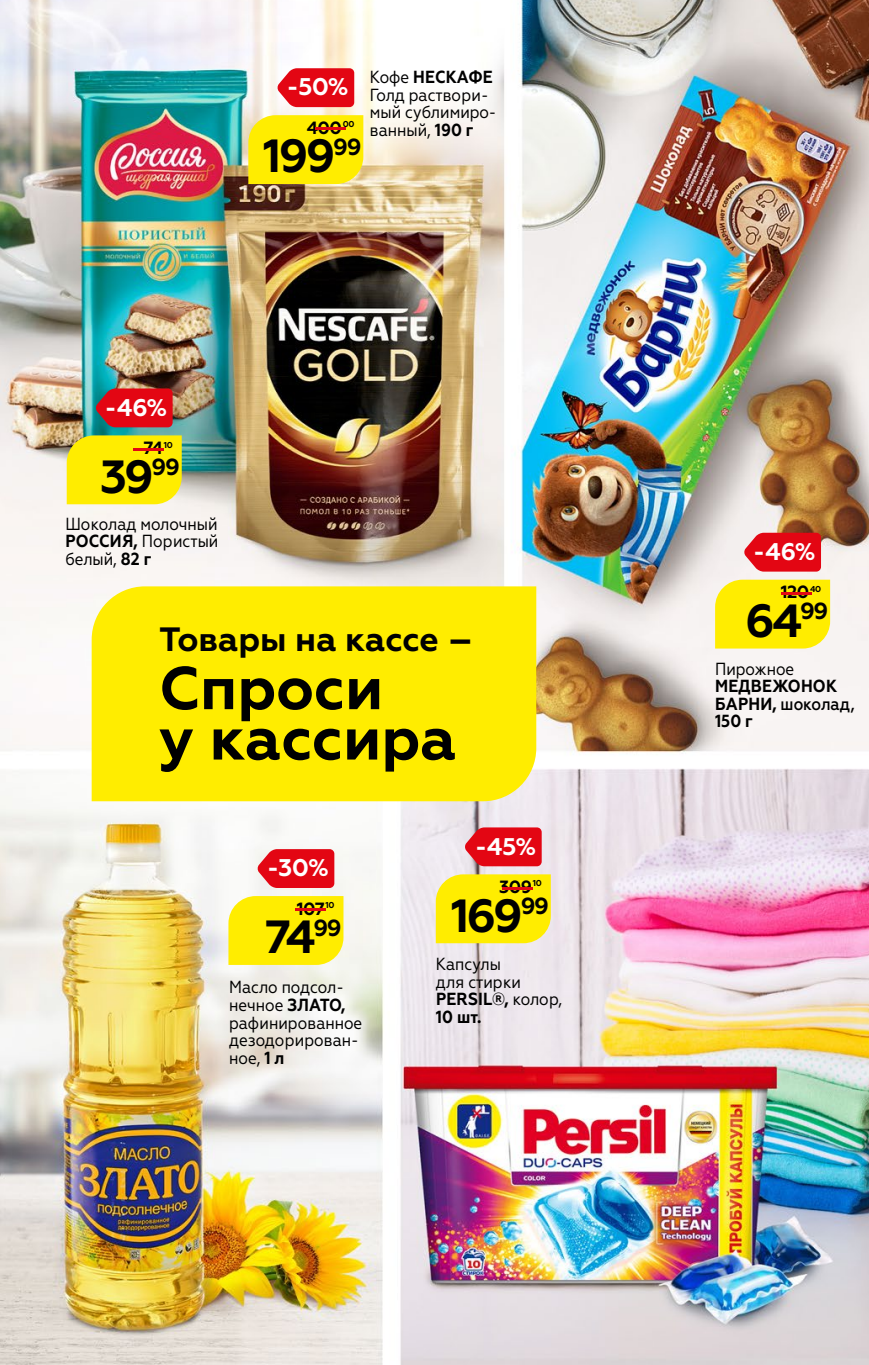
<style>
.page{position:relative;width:869px;height:1365px;background:#fff}
.page>*{position:absolute;margin:0;border:0;box-sizing:border-box;transform-origin:0 0}
.t1{font:700 60.38px/50.4px "Geometria";color:#000}
.t2{font:700 46.38px "Geometria";letter-spacing:-.06em;color:#000}
.t3{font:700 33.77px "Geometria";color:#000}
.t4{font:700 24.15px "Geometria";color:#fff}
.t5{font:700 17.68px "Geometria";letter-spacing:-.03em;color:#000}
.t6{font:17.5px/17.5px "Geometria Narrow";color:#000}
.t7{font:700 17.5px/17.5px "Geometria Narrow";letter-spacing:.01em;color:#000}
.t8{font:700 8.58px "Geometria";letter-spacing:-.03em;color:#000}
.s1{font-size:17.68px;color:#e30613}
.s2{font-weight:700}
.s3{font-weight:400}
.s4{font-weight:500}
</style>
<div class="page">
<img style="left:0;top:0;width:868px;height:1364px">
<div style="left:67px;top:435px;width:115px;height:69px;background:#ffed00"></div>
<svg style="left:95px;top:388px;width:77px;height:39px;background:#cb1420"></svg>
<div style="left:435px;top:874px;width:115px;height:69px;background:#ffed00"></div>
<svg style="left:464px;top:827px;width:77px;height:39px;background:#e21c29"></svg>
<div style="left:228px;top:896px;width:115px;height:68px;background:#ffed00"></div>
<svg style="left:257px;top:849px;width:77px;height:38px;background:#e41d28"></svg>
<div style="left:714px;top:579px;width:115px;height:69px;background:#ffed00"></div>
<svg style="left:743px;top:532px;width:77px;height:39px;background:#e3202b"></svg>
<div style="left:248px;top:115px;width:115px;height:69px;background:#ffed00"></div>
<svg style="left:277px;top:68px;width:77px;height:39px;background:#e51e2a"></svg>
<div style="left:92px;top:586px;width:444px;height:215px;background:#ffed00"></div>
<p class="t4" style="left:287px;top:73px;width:64px">-50%</p>
<p class="t8" style="left:305px;top:119px;width:50px"><span class="s1">-</span>00</p>
<p class="t5" style="left:307px;top:117px;width:37px">400</p>
<p class="t2" style="left:263px;top:128px;width:100px">199<sup>99</sup></p>
<p class="t6" style="left:370px;top:68px;width:128px">Кофе <span class="s2">НЕСКАФЕ<br></span>Голд раствори&shy;мый сублимиро&shy;ванный, <span class="s2">190 г</span></p>
<p class="t4" style="left:105px;top:393px;width:64px">-46%</p>
<p class="t8" style="left:124px;top:439px;width:50px"><span class="s1">-</span>10</p>
<p class="t5" style="left:143px;top:437px;width:21px">74</p>
<p class="t2" style="left:100px;top:449px;width:81px">39<sup>99</sup></p>
<p class="t6" style="left:65px;top:515px;width:154px;text-align:justify">Шоколад молочный <span class="s2">РОССИЯ,</span> Пористый белый, <span class="s2">82 г</span></p>
<p class="t3" style="left:159px;top:618px;width:316px">Товары на кассе –</p>
<p class="t1" style="left:159px;top:663px;width:299px">Cпроси<br>у кассира</p>
<p class="t4" style="left:267px;top:853px;width:63px">-30%</p>
<p class="t8" style="left:286px;top:900px;width:50px"><span class="s1">-</span>10</p>
<p class="t5" style="left:296px;top:897px;width:30px">107</p>
<p class="t2" style="left:265px;top:909px;width:78px">74<sup>99</sup></p>
<p class="t6" style="left:229px;top:978px;width:134px">Масло подсол&shy;нечное <span class="s2">ЗЛАТО, </span>рафинированное дезодорирован&shy;ное, <span class="s2">1 л</span></p>
<p class="t4" style="left:475px;top:831px;width:63px">-45%</p>
<p class="t8" style="left:493px;top:878px;width:50px"><span class="s1">-</span>10</p>
<p class="t5" style="left:499px;top:876px;width:34px">309</p>
<p class="t2" style="left:451px;top:887px;width:99px">169<sup>99</sup></p>
<p class="t6" style="left:436px;top:955px;width:127px">Капсулы<br>для стирки<br><span class="s2">PERSIL®,</span> колор,<br><span class="s2">10 шт.</span></p>
<p class="t4" style="left:753px;top:537px;width:64px">-46%</p>
<p class="t8" style="left:772px;top:583px;width:50px"><span class="s1">-</span>40</p>
<p class="t5" style="left:780px;top:581px;width:30px">120</p>
<p class="t2" style="left:744px;top:593px;width:85px">64<sup>99</sup></p>
<p class="t7" style="left:714px;top:660px;width:141px"><span class="s3">Пирожное<br></span>МЕДВЕЖОНОК<br>БАРНИ, <span class="s4">шоколад,<br></span>150 г</p>
</div>
